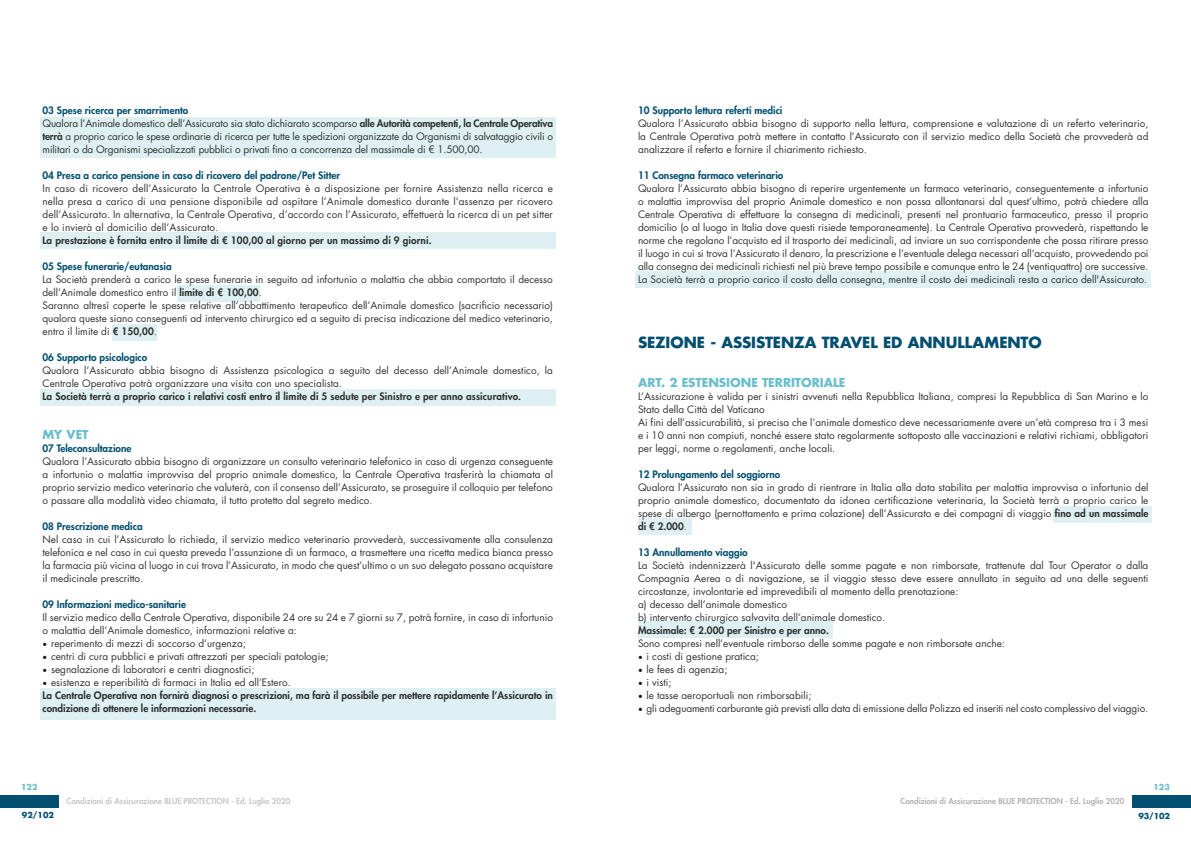
<style>
.page{position:relative;width:1191px;height:842px;background:#fff}
.page>*{position:absolute;margin:0;border:0;box-sizing:border-box;transform-origin:0 0}
.t1{font:700 15px "Futura Std";color:#004e70}
.t2{font:700 12px "Futura Std";letter-spacing:-.005em;color:#6bbecc}
.t3{font:10px/13px "Futura Std";color:#303231}
.t4{font:800 10px/13px "Futura Std";color:#303231}
.t5{font:800 10px "Futura Std";color:#004e70}
.t6{font:800 8px "Futura Std";color:#c7c9c9}
.t7{font:800 8px "Futura Std";color:#b3b5b4}
.t8{font:700 8px "Futura Std";color:#004e70}
.t9{font:700 8px "Futura Std";color:#6bbecc}
.s1{font-weight:800;color:#004e70}
.s2{font-weight:800}
.s3{font-family:"Minion Pro";font-size:12px;color:#121212}
.s4{font-family:"Minion Pro";font-weight:400;font-size:12px;color:#121212}
.s5{font-weight:400}
</style>
<div class="page">
<div style="left:635px;top:272px;width:516px;height:16px;background:#def0f2"></div>
<div style="left:638px;top:622px;width:194px;height:16px;background:#def0f2"></div>
<div style="left:638px;top:518px;width:54px;height:16px;background:#def0f2"></div>
<div style="left:1053px;top:506px;width:98px;height:16px;background:#def0f2"></div>
<div style="left:40px;top:688px;width:515px;height:31px;background:#def0f2"></div>
<div style="left:40px;top:390px;width:515px;height:16px;background:#def0f2"></div>
<div style="left:112px;top:324px;width:45px;height:16px;background:#def0f2"></div>
<div style="left:177px;top:285px;width:83px;height:16px;background:#def0f2"></div>
<div style="left:40px;top:233px;width:515px;height:16px;background:#def0f2"></div>
<div style="left:40px;top:117px;width:515px;height:40px;background:#def0f2"></div>
<div style="left:1132px;top:795px;width:59px;height:12px;background:#004e70"></div>
<div style="left:0;top:795px;width:58px;height:12px;background:#004e70"></div>
<p class="t3" style="left:43px;top:104px;width:512px"><span class="s1">03 Spese ricerca per smarrimento<br></span>Qualora l’Animale domestico dell’Assicurato sia stato dichiarato scomparso <span class="s2">alle Autorità competenti, la Centrale Operativa terrà</span> a proprio carico le spese ordinarie di ricerca per tutte le spedizioni organizzate da Organismi di salvataggio civili o militari o da Organismi specializzati pubblici o privati fino a concorrenza del massimale di € 1.500,00.</p>
<p class="t5" style="left:43px;top:169px;width:299px">04 Presa a carico pensione in caso di ricovero del padrone/Pet Sitter</p>
<p class="t3" style="left:43px;top:182px;width:512px;text-align:justify">In caso di ricovero dell’Assicurato la Centrale Operativa è a disposizione per fornire Assistenza nella ricerca e nella presa a carico di una pensione disponibile ad ospitare l’Animale domestico durante l’assenza per ricovero dell’Assicurato. In alternativa, la Centrale Operativa, d’accordo con l’Assicurato, effettuerà la ricerca di un pet sitter e lo invierà al domicilio dell’Assicurato.</p>
<p class="t4" style="left:43px;top:234px;width:390px">La prestazione è fornita entro il limite di € 100,00 al giorno per un massimo di 9 giorni.</p>
<p class="t5" style="left:43px;top:260px;width:131px">05 Spese funerarie/eutanasia</p>
<p class="t3" style="left:43px;top:273px;width:512px">La Società prenderà a carico le spese funerarie in seguito ad infortunio o malattia che abbia comportato il decesso dell’Animale domestico entro il <span class="s2">limite di € 100,00</span>.<br>Saranno altresì coperte le spese relative all’abbattimento terapeutico dell’Animale domestico (sacrificio necessario) qualora queste siano conseguenti ad intervento chirurgico ed a seguito di precisa indicazione del medico veterinario, entro il limite di <span class="s2">€ 150,00</span>.</p>
<p class="t5" style="left:43px;top:351px;width:106px">06 Supporto psicologico</p>
<p class="t3" style="left:43px;top:364px;width:512px">Qualora l’Assicurato abbia bisogno di Assistenza psicologica a seguito del decesso dell’Animale domestico, la<br>Centrale Operativa potrà organizzare una visita con uno specialista.</p>
<p class="t4" style="left:43px;top:390px;width:480px">La Società terrà a proprio carico i relativi costi entro il limite di 5 sedute per Sinistro e per anno assicurativo.</p>
<p class="t2" style="left:43px;top:427px;width:48px">MY VET</p>
<p class="t5" style="left:43px;top:442px;width:90px">07 Teleconsultazione</p>
<p class="t3" style="left:43px;top:455px;width:512px;text-align:justify">Qualora l’Assicurato abbia bisogno di organizzare un consulto veterinario telefonico in caso di urgenza conseguente a infortunio o malattia improvvisa del proprio animale domestico, la Centrale Operativa trasferirà la chiamata al proprio servizio medico veterinario che valuterà, con il consenso dell’Assicurato, se proseguire il colloquio per telefono o passare alla modalità video chiamata, il tutto protetto dal segreto medico.</p>
<p class="t5" style="left:43px;top:520px;width:102px">08 Prescrizione medica</p>
<p class="t3" style="left:43px;top:533px;width:512px;text-align:justify">Nel caso in cui l’Assicurato lo richieda, il servizio medico veterinario provvederà, successivamente alla consulenza telefonica e nel caso in cui questa preveda l’assunzione di un farmaco, a trasmettere una ricetta medica bianca presso la farmacia più vicina al luogo in cui trova l’Assicurato, in modo che quest’ultimo o un suo delegato possano acquistare il medicinale prescritto.</p>
<p class="t5" style="left:43px;top:598px;width:145px">09 Informazioni medico-sanitarie</p>
<p class="t3" style="left:43px;top:611px;width:512px">Il servizio medico della Centrale Operativa, disponibile 24 ore su 24 e 7 giorni su 7, potrà fornire, in caso di infortunio o malattia dell’Animale domestico, informazioni relative a:</p>
<p class="t3" style="left:43px;top:637px;width:205px"><span class="s3">•</span> reperimento di mezzi di soccorso d’urgenza;</p>
<p class="t3" style="left:43px;top:650px;width:287px"><span class="s3">•</span> centri di cura pubblici e privati attrezzati per speciali patologie;</p>
<p class="t3" style="left:43px;top:663px;width:213px"><span class="s3">•</span> segnalazione di laboratori e centri diagnostici;</p>
<p class="t4" style="left:43px;top:676px;width:512px"><span class="s4">•</span> <span class="s5">esistenza e reperibilità di farmaci in Italia ed all’Estero.<br></span>La Centrale Operativa non fornirà diagnosi o prescrizioni, ma farà il possibile per mettere rapidamente l’Assicurato in condizione di ottenere le informazioni necessarie.</p>
<p class="t5" style="left:638px;top:104px;width:146px">10 Supporto lettura referti medici</p>
<p class="t3" style="left:638px;top:117px;width:512px;text-align:justify">Qualora l’Assicurato abbia bisogno di supporto nella lettura, comprensione e valutazione di un referto veterinario, la Centrale Operativa potrà mettere in contatto l’Assicurato con il servizio medico della Società che provvederà ad analizzare il referto e fornire il chiarimento richiesto.</p>
<p class="t5" style="left:638px;top:169px;width:147px">11 Consegna farmaco veterinario</p>
<p class="t3" style="left:638px;top:182px;width:512px;text-align:justify">Qualora l’Assicurato abbia bisogno di reperire urgentemente un farmaco veterinario, conseguentemente a infortunio o malattia improvvisa del proprio Animale domestico e non possa allontanarsi dal quest’ultimo, potrà chiedere alla Centrale Operativa di effettuare la consegna di medicinali, presenti nel prontuario farmaceutico, presso il proprio domicilio (o al luogo in Italia dove questi risiede temporaneamente). La Centrale Operativa provvederà, rispettando le norme che regolano l’acquisto ed il trasporto dei medicinali, ad inviare un suo corrispondente che possa ritirare presso il luogo in cui si trova l’Assicurato il denaro, la prescrizione e l’eventuale delega necessari all’acquisto, provvedendo poi alla consegna dei medicinali richiesti nel più breve tempo possibile e comunque entro le 24 (ventiquattro) ore successive.<br>La Società terrà a proprio carico il costo della consegna, mentre il costo dei medicinali resta a carico dell'Assicurato.</p>
<h1 class="t1" style="left:638px;top:332px;width:405px">SEZIONE - ASSISTENZA TRAVEL ED ANNULLAMENTO</h1>
<p class="t2" style="left:638px;top:375px;width:209px">ART. 2 ESTENSIONE TERRITORIALE</p>
<p class="t3" style="left:638px;top:390px;width:512px">L’Assicurazione è valida per i sinistri avvenuti nella Repubblica Italiana, compresi la Repubblica di San Marino e lo Stato della Città del Vaticano<br>Ai fini dell’assicurabilità, si precisa che l’animale domestico deve necessariamente avere un’età compresa tra i 3 mesi e i 10 anni non compiuti, nonché essere stato regolarmente sottoposto alle vaccinazioni e relativi richiami, obbligatori per leggi, norme o regolamenti, anche locali.</p>
<p class="t5" style="left:638px;top:468px;width:144px">12 Prolungamento del soggiorno</p>
<p class="t3" style="left:638px;top:481px;width:512px;text-align:justify">Qualora l’Assicurato non sia in grado di rientrare in Italia alla data stabilita per malattia improvvisa o infortunio del proprio animale domestico, documentato da idonea certificazione veterinaria, la Società terrà a proprio carico le spese di albergo (pernottamento e prima colazione) dell’Assicurato e dei compagni di viaggio <span class="s2">fino ad un massimale di € 2.000</span>.</p>
<p class="t5" style="left:638px;top:546px;width:111px">13 Annullamento viaggio</p>
<p class="t3" style="left:638px;top:559px;width:512px">La Società indennizzerà l'Assicurato delle somme pagate e non rimborsate, trattenute dal Tour Operator o dalla Compagnia Aerea o di navigazione, se il viaggio stesso deve essere annullato in seguito ad una delle seguenti circostanze, involontarie ed imprevedibili al momento della prenotazione:<br>a) decesso dell’animale domestico<br>b) intervento chirurgico salvavita dell’animale domestico.</p>
<p class="t4" style="left:638px;top:624px;width:192px">Massimale: € 2.000 per Sinistro e per anno.</p>
<p class="t3" style="left:638px;top:637px;width:368px">Sono compresi nell’eventuale rimborso delle somme pagate e non rimborsate anche:</p>
<p class="t3" style="left:638px;top:650px;width:122px"><span class="s3">•</span> i costi di gestione pratica;</p>
<p class="t3" style="left:638px;top:663px;width:91px"><span class="s3">•</span> le fees di agenzia;</p>
<p class="t3" style="left:638px;top:676px;width:35px"><span class="s3">•</span> i visti;</p>
<p class="t3" style="left:638px;top:689px;width:175px"><span class="s3">•</span> le tasse aeroportuali non rimborsabili;</p>
<p class="t3" style="left:638px;top:702px;width:512px"><span class="s3">•</span> gli adeguamenti carburante già previsti alla data di emissione della Polizza ed inseriti nel costo complessivo del viaggio.</p>
<p class="t9" style="left:21px;top:782px;width:18px">122</p>
<p class="t9" style="left:1153px;top:782px;width:18px">123</p>
<p class="t6" style="left:67px;top:796px;width:225px">Condizioni di Assicurazione BLUE PROTECTION - Ed. Luglio 2020</p>
<p class="t7" style="left:900px;top:796px;width:225px">Condizioni di Assicurazione BLUE PROTECTION - Ed. Luglio 2020</p>
<p class="t8" style="left:22px;top:809px;width:34px">92/102</p>
<p class="t8" style="left:1138px;top:811px;width:33px">93/102</p>
</div>
